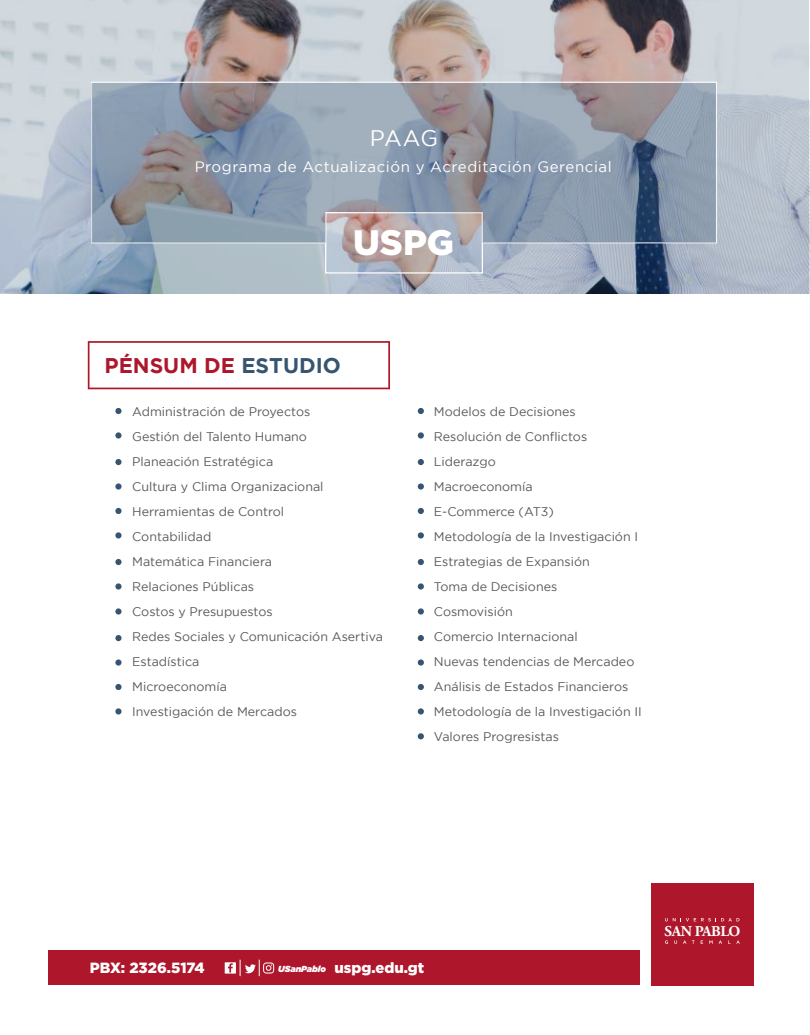
<style>
.page{position:relative;width:810px;height:1035px;background:#fff}
.page>*{position:absolute;margin:0;border:0;box-sizing:border-box;transform-origin:0 0}
.t1{font:900 35.38px "Gotham";color:#fff}
.t2{font:22.5px "Gotham";color:#fff}
.t3{font:700 21.25px "Gotham";color:#ae172b}
.t4{font:15px "Gotham";letter-spacing:.04em;color:#fff}
.t5{font:700 15px "Adobe Garamond Pro";letter-spacing:-.025em;color:#fff}
.t6{font:900 14.75px "Gotham";color:#fff}
.t7{font:12.5px/25px "Gotham";color:#58595b}
.s1{color:#365570}
.s2{font-style:italic;font-size:8.75px}
</style>
<div class="page">
<div style="left:48px;top:950px;width:592px;height:35px;background:#ae172b"></div>
<svg style="left:225px;top:960px;width:49px;height:16px"></svg>
<div style="left:652px;top:883px;width:102px;height:102px;background:#ae172b"></div>
<svg style="left:709px;top:940px;width:4px;height:4px"></svg>
<svg style="left:728px;top:940px;width:12px;height:4px"></svg>
<svg style="left:665px;top:918px;width:75px;height:3px"></svg>
<svg style="left:88px;top:341px;width:302px;height:48px"></svg>
<svg style="left:0;top:0;width:808px;height:294px;background:#b4b8c0"></svg>
<div style="left:325px;top:212px;width:158px;height:62px;border:1px solid #fff"></div>
<svg style="left:91px;top:83px;width:625px;height:160px;background:#8f98a6"></svg>
<div style="left:115px;top:408px;width:7px;height:6px;background:#365570;border-radius:50%"></div>
<svg style="left:115px;top:432px;width:7px;height:7px"></svg>
<div style="left:115px;top:459px;width:7px;height:6px;background:#365570;border-radius:50%"></div>
<svg style="left:115px;top:483px;width:7px;height:7px"></svg>
<div style="left:115px;top:508px;width:7px;height:6px;background:#365570;border-radius:50%"></div>
<svg style="left:115px;top:532px;width:7px;height:7px"></svg>
<div style="left:115px;top:559px;width:7px;height:6px;background:#365570;border-radius:50%"></div>
<svg style="left:115px;top:583px;width:7px;height:7px"></svg>
<svg style="left:115px;top:608px;width:7px;height:7px"></svg>
<div style="left:115px;top:635px;width:7px;height:6px;background:#365570;border-radius:50%"></div>
<svg style="left:115px;top:659px;width:7px;height:7px"></svg>
<div style="left:115px;top:684px;width:7px;height:6px;background:#365570;border-radius:50%"></div>
<svg style="left:115px;top:708px;width:7px;height:7px"></svg>
<svg style="left:418px;top:408px;width:6px;height:6px"></svg>
<div style="left:418px;top:432px;width:6px;height:7px;background:#365570;border-radius:50%"></div>
<svg style="left:418px;top:459px;width:6px;height:6px"></svg>
<div style="left:418px;top:483px;width:6px;height:7px;background:#365570;border-radius:50%"></div>
<svg style="left:418px;top:508px;width:6px;height:6px"></svg>
<div style="left:418px;top:532px;width:6px;height:7px;background:#365570;border-radius:50%"></div>
<svg style="left:418px;top:559px;width:6px;height:6px"></svg>
<div style="left:418px;top:583px;width:6px;height:7px;background:#365570;border-radius:50%"></div>
<div style="left:418px;top:608px;width:6px;height:7px;background:#365570;border-radius:50%"></div>
<svg style="left:418px;top:635px;width:6px;height:6px"></svg>
<div style="left:418px;top:659px;width:6px;height:7px;background:#365570;border-radius:50%"></div>
<svg style="left:418px;top:684px;width:6px;height:6px"></svg>
<div style="left:418px;top:708px;width:6px;height:7px;background:#365570;border-radius:50%"></div>
<svg style="left:418px;top:733px;width:6px;height:6px"></svg>
<h2 class="t2" style="left:370px;top:126px;width:70px">PAAG</h2>
<p class="t4" style="left:195px;top:158px;width:419px">Programa de Actualización y Acreditación Gerencial</p>
<h1 class="t1" style="left:353px;top:222px;width:102px">USPG</h1>
<h3 class="t3" style="left:104px;top:353px;width:238px">PÉNSUM DE <span class="s1">ESTUDIO</span></h3>
<p class="t7" style="left:132px;top:399px;width:252px">Administración de Proyectos<br>Gestión del Talento Humano<br>Planeación Estratégica<br>Cultura y Clima Organizacional<br>Herramientas de Control<br>Contabilidad<br>Matemática Financiera<br>Relaciones Públicas<br>Costos y Presupuestos<br>Redes Sociales y Comunicación Asertiva<br>Estadística<br>Microeconomía<br>Investigación de Mercados</p>
<p class="t7" style="left:434px;top:399px;width:209px">Modelos de Decisiones<br>Resolución de Conflictos<br>Liderazgo<br>Macroeconomía<br>E-Commerce (AT3)<br>Metodología de la Investigación I<br>Estrategias de Expansión<br>Toma de Decisiones<br>Cosmovisión<br>Comercio Internacional<br>Nuevas tendencias de Mercadeo<br>Análisis de Estados Financieros<br>Metodología de la Investigación II<br>Valores Progresistas</p>
<p class="t6" style="left:90px;top:960px;width:116px">PBX: 2326.5174</p>
<p class="t6" style="left:278px;top:960px;width:148px"><span class="s2">USanPablo</span> uspg.edu.gt</p>
<p class="t5" style="left:665px;top:922px;width:77px">SAN PABLO</p>
</div>
